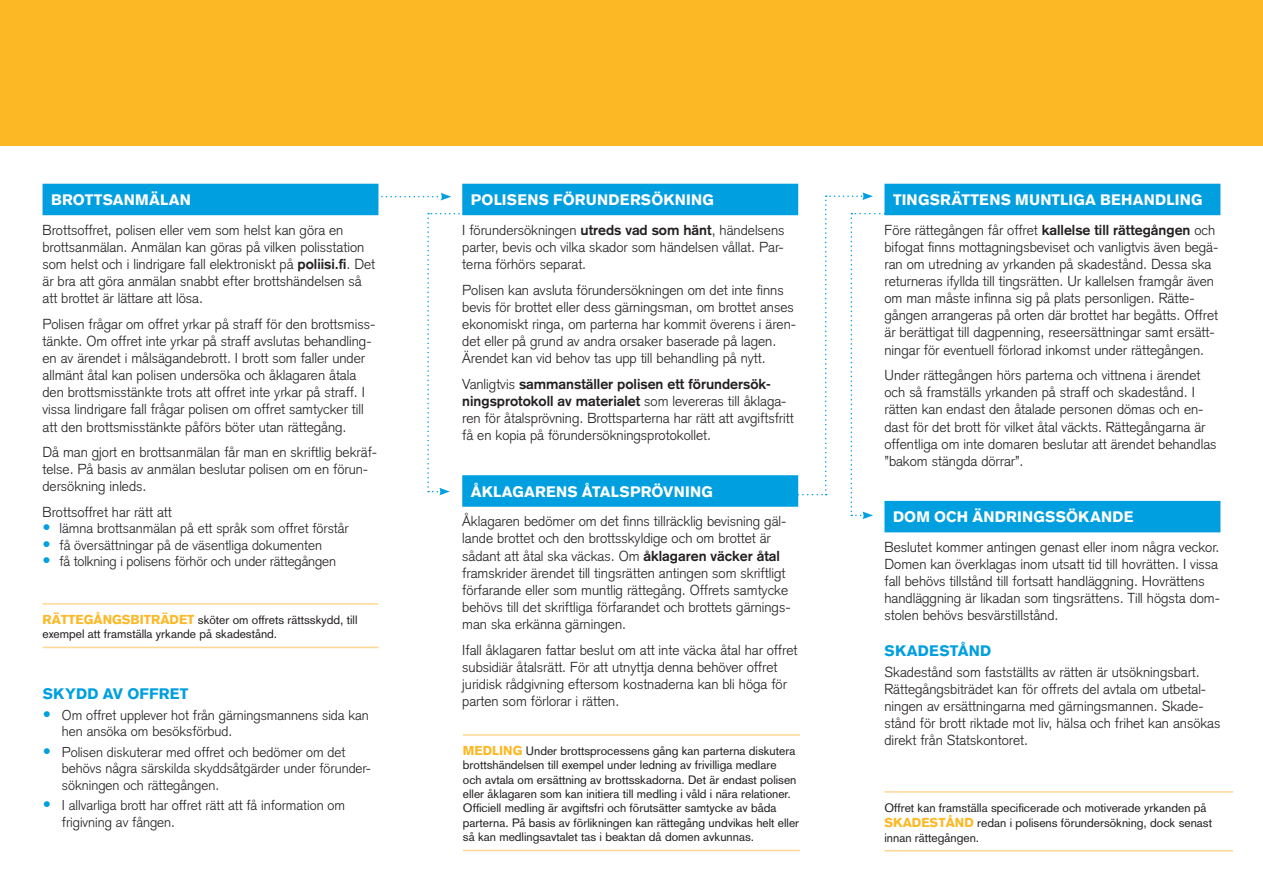
<style>
.page{position:relative;width:1263px;height:893px;background:#fff}
.page>*{position:absolute;margin:0;border:0;box-sizing:border-box;transform-origin:0 0}
.t1{font:300 16.5px "Akzidenz Grotesk";color:#009fdf}
.t2{font:900 15px "Akzidenz Grotesk";letter-spacing:.015em;color:#fff}
.t3{font:900 15px "Akzidenz Grotesk";letter-spacing:.015em;color:#009fdf}
.t4{font:300 14.25px/17.1px "Akzidenz Grotesk";color:#231f20}
.t5{font:300 13.95px/16.5px "Akzidenz Grotesk";color:#231f20}
.t6{font:12px/14.4px "Akzidenz Grotesk";color:#231f20}
.s1{font-weight:700}
.s2{font-size:16.5px;color:#009fdf}
.s3{font-weight:900;font-size:12.75px;color:#fcb825}
</style>
<div class="page">
<div style="left:43px;top:184px;width:335px;height:31px;background:#009fdf"></div>
<div style="left:0;top:0;width:1263px;height:146px;background:#fcb825"></div>
<div style="left:462px;top:184px;width:336px;height:31px;background:#009fdf"></div>
<div style="left:462px;top:475px;width:336px;height:32px;background:#009fdf"></div>
<div style="left:884px;top:184px;width:336px;height:31px;background:#009fdf"></div>
<div style="left:884px;top:501px;width:336px;height:31px;background:#009fdf"></div>
<hr style="left:43px;top:603px;width:335px;height:2px;background:#fed894">
<hr style="left:43px;top:647px;width:335px;height:1px;background:#fed894">
<svg style="left:427px;top:213px;width:37px;height:282px"></svg>
<svg style="left:789px;top:192px;width:96px;height:327px"></svg>
<hr style="left:463px;top:734px;width:337px;height:2px;background:#fed894">
<hr style="left:463px;top:850px;width:337px;height:1px;background:#fed894">
<svg style="left:378px;top:193px;width:73px;height:7px"></svg>
<hr style="left:884px;top:791px;width:349px;height:2px;background:#fed894">
<hr style="left:884px;top:850px;width:349px;height:1px;background:#fed894">
<h2 class="t2" style="left:51px;top:191px;width:141px">BROTTSANMÄLAN</h2>
<p class="t4" style="left:43px;top:221px;width:334px">Brottsoffret, polisen eller vem som helst kan göra en brottsanmälan. Anmälan kan göras på vilken polisstation som helst och i lindrigare fall elektroniskt på <span class="s1">poliisi.fi</span>. Det är bra att göra anmälan snabbt efter brottshändelsen så att brottet är lättare att lösa.</p>
<p class="t4" style="left:43px;top:315px;width:334px">Polisen frågar om offret yrkar på straff för den brottsmiss&shy;tänkte. Om offret inte yrkar på straff avslutas behandling&shy;en av ärendet i målsägandebrott. I brott som faller under allmänt åtal kan polisen undersöka och åklagaren åtala den brottsmisstänkte trots att offret inte yrkar på straff. I vissa lindrigare fall frågar polisen om offret samtycker till att den brottsmisstänkte påförs böter utan rättegång.</p>
<p class="t4" style="left:43px;top:444px;width:336px">Då man gjort en brottsanmälan får man en skriftlig bekräf&shy;telse. På basis av anmälan beslutar polisen om en förun&shy;dersökning inleds.</p>
<p class="t4" style="left:43px;top:504px;width:131px">Brottsoffret har rätt att</p>
<p class="t5" style="left:43px;top:520px;width:308px"><span class="s2">•</span> lämna brottsanmälan på ett språk som offret förstår</p>
<p class="t5" style="left:60px;top:537px;width:264px">få översättningar på de väsentliga dokumenten</p>
<p class="t5" style="left:43px;top:553px;width:295px"><span class="s2">•</span> få tolkning i polisens förhör och under rättegången</p>
<p class="t1" style="left:43px;top:535px;width:10px">•</p>
<p class="t6" style="left:43px;top:612px;width:316px"><span class="s3">RÄTTEGÅNGSBITRÄDET</span> sköter om offrets rättsskydd, till exempel att framställa yrkande på skadestånd.</p>
<p class="t3" style="left:43px;top:685px;width:147px">SKYDD AV OFFRET</p>
<p class="t5" style="left:62px;top:707px;width:308px;text-indent:-19px"><span class="s2">•</span> Om offret upplever hot från gärningsmannens sida kan hen ansöka om besöksförbud.</p>
<p class="t5" style="left:62px;top:744px;width:311px;text-indent:-19px"><span class="s2">•</span> Polisen diskuterar med offret och bedömer om det behövs några särskilda skyddsåtgärder under förunder&shy;sökningen och rättegången.</p>
<p class="t5" style="left:62px;top:797px;width:285px;text-indent:-19px"><span class="s2">•</span> I allvarliga brott har offret rätt att få information om frigivning av fången.</p>
<h2 class="t2" style="left:471px;top:191px;width:245px">POLISENS FÖRUNDERSÖKNING</h2>
<p class="t4" style="left:462px;top:221px;width:324px;text-align:justify">I förundersökningen <span class="s1">utreds vad som hänt</span>, händelsens parter, bevis och vilka skador som händelsen vållat. Par&shy;terna förhörs separat.</p>
<p class="t4" style="left:462px;top:281px;width:335px">Polisen kan avsluta förundersökningen om det inte finns bevis för brottet eller dess gärningsman, om brottet anses ekonomiskt ringa, om parterna har kommit överens i ären&shy;det eller på grund av andra orsaker baserade på lagen.<br>Ärendet kan vid behov tas upp till behandling på nytt.</p>
<p class="t4" style="left:462px;top:375px;width:333px">Vanligtvis <span class="s1">sammanställer polisen ett förundersök&shy;ningsprotokoll av materialet</span> som levereras till åklaga&shy;ren för åtalsprövning. Brottsparterna har rätt att avgiftsfritt få en kopia på förundersökningsprotokollet.</p>
<h2 class="t2" style="left:471px;top:482px;width:243px">ÅKLAGARENS ÅTALSPRÖVNING</h2>
<p class="t4" style="left:462px;top:513px;width:330px">Åklagaren bedömer om det finns tillräcklig bevisning gäl&shy;lande brottet och den brottsskyldige och om brottet är sådant att åtal ska väckas. Om <span class="s1">åklagaren väcker åtal </span>framskrider ärendet till tingsrätten antingen som skriftligt förfarande eller som muntlig rättegång. Offrets samtycke behövs till det skriftliga förfarandet och brottets gärnings&shy;man ska erkänna gärningen.</p>
<p class="t4" style="left:462px;top:641px;width:337px">Ifall åklagaren fattar beslut om att inte väcka åtal har offret subsidiär åtalsrätt. För att utnyttja denna behöver offret juridisk rådgivning eftersom kostnaderna kan bli höga för parten som förlorar i rätten.</p>
<p class="t6" style="left:463px;top:743px;width:338px"><span class="s3">MEDLING</span> Under brottsprocessens gång kan parterna diskutera brottshändelsen till exempel under ledning av frivilliga medlare<br>och avtala om ersättning av brottsskadorna. Det är endast polisen eller åklagaren som kan initiera till medling i våld i nära relationer.<br>Officiell medling är avgiftsfri och förutsätter samtycke av båda parterna. På basis av förlikningen kan rättegång undvikas helt eller så kan medlingsavtalet tas i beaktan då domen avkunnas.</p>
<h2 class="t2" style="left:893px;top:191px;width:311px">TINGSRÄTTENS MUNTLIGA BEHANDLING</h2>
<p class="t4" style="left:884px;top:221px;width:335px">Före rättegången får offret <span class="s1">kallelse till rättegången</span> och bifogat finns mottagningsbeviset och vanligtvis även begä&shy;ran om utredning av yrkanden på skadestånd. Dessa ska returneras ifyllda till tingsrätten. Ur kallelsen framgår även om man måste infinna sig på plats personligen. Rätte&shy;gången arrangeras på orten där brottet har begåtts. Offret är berättigat till dagpenning, reseersättningar samt ersätt&shy;ningar för eventuell förlorad inkomst under rättegången.</p>
<p class="t4" style="left:884px;top:367px;width:334px">Under rättegången hörs parterna och vittnena i ärendet och så framställs yrkanden på straff och skadestånd. I rätten kan endast den åtalade personen dömas och en&shy;dast för det brott för vilket åtal väckts. Rättegångarna är offentliga om inte domaren beslutar att ärendet behandlas ”bakom stängda dörrar”.</p>
<h2 class="t2" style="left:893px;top:508px;width:242px">DOM OCH ÄNDRINGSSÖKANDE</h2>
<p class="t4" style="left:884px;top:539px;width:337px">Beslutet kommer antingen genast eller inom några veckor.<br>Domen kan överklagas inom utsatt tid till hovrätten. I vissa fall behövs tillstånd till fortsatt handläggning. Hovrättens handläggning är likadan som tingsrättens. Till högsta dom&shy;stolen behövs besvärstillstånd.</p>
<h3 class="t3" style="left:884px;top:641px;width:108px">SKADESTÅND</h3>
<p class="t4" style="left:884px;top:663px;width:337px">Skadestånd som fastställts av rätten är utsökningsbart.<br>Rättegångsbiträdet kan för offrets del avtala om utbetal&shy;ningen av ersättningarna med gärningsmannen. Skade&shy;stånd för brott riktade mot liv, hälsa och frihet kan ansökas direkt från Statskontoret.</p>
<p class="t6" style="left:884px;top:800px;width:329px;line-height:14.9px">Offret kan framställa specificerade och motiverade yrkanden på<br><span class="s3">SKADESTÅND</span> redan i polisens förundersökning, dock senast innan rättegången.</p>
</div>
